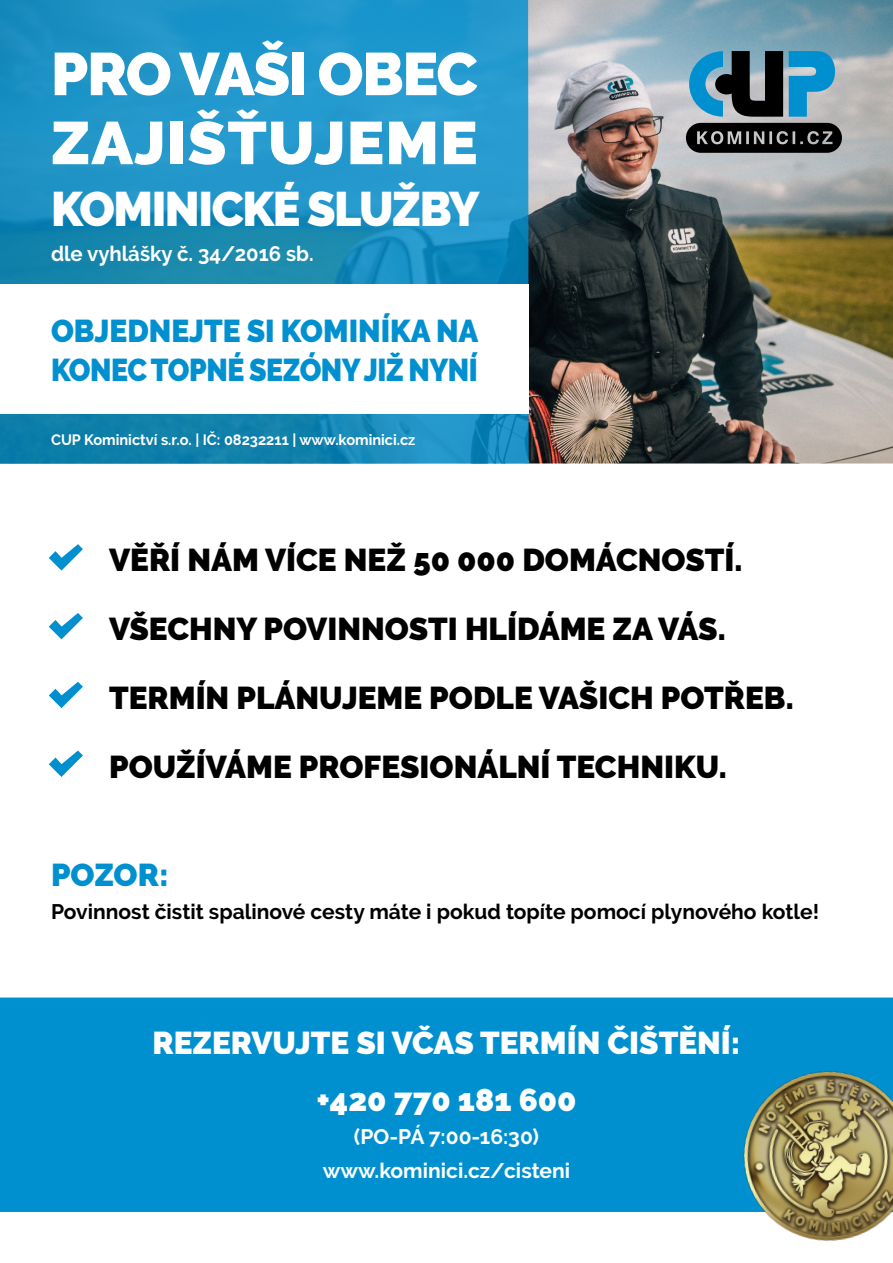
<style>
.page{position:relative;width:893px;height:1263px;background:#fff}
.page>*{position:absolute;margin:0;border:0;box-sizing:border-box;transform-origin:0 0}
.t1{font:900 60px "Raleway";letter-spacing:-.025em;color:#fff}
.t2{font:900 60px "Raleway";letter-spacing:.005em;color:#fff;scale:1.05 1}
.t3{font:900 48.3px "Raleway";letter-spacing:-.03em;color:#fff;scale:.96 1}
.t4{font:900 31.5px "Raleway";color:#000}
.t5{font:900 31.5px/39px "Raleway";letter-spacing:-.01em;color:#0090d0;scale:.95 1}
.t6{font:900 31.5px "Raleway";color:#fff}
.t7{font:900 31.5px "Raleway";letter-spacing:-.01em;color:#0090d0}
.t8{font:700 21px "Raleway";color:#000}
.t9{font:700 21px "Raleway";color:#fff}
.t10{font:700 15px "Raleway";color:#fff}
</style>
<div class="page">
<img style="left:529px;top:0;width:364px;height:463px">
<svg style="left:0;top:0;width:529px;height:463px;background:#1d91c2"></svg>
<svg style="left:789px;top:51px;width:46px;height:66px;background:#45a1ca"></svg>
<svg style="left:689px;top:51px;width:94px;height:66px;background:#3a5d6d"></svg>
<svg style="left:686px;top:123px;width:156px;height:30px;background:#252526"></svg>
<div style="left:0;top:284px;width:529px;height:130px;background:#fff"></div>
<div style="left:0;top:997px;width:893px;height:215px;background:#0090d0"></div>
<svg style="left:49px;top:544px;width:34px;height:27px"></svg>
<svg style="left:49px;top:613px;width:34px;height:26px"></svg>
<svg style="left:49px;top:750px;width:34px;height:27px"></svg>
<svg style="left:49px;top:682px;width:34px;height:26px"></svg>
<img style="left:719px;top:1049px;width:174px;height:192px">
<p class="t1" style="left:51px;top:39px;width:428px">PRO VAŠI OBEC</p>
<p class="t2" style="left:51px;top:108px;width:408px">ZAJIŠŤUJEME</p>
<p class="t3" style="left:51px;top:181px;width:448px">KOMINICKÉ SLUŽBY</p>
<p class="t9" style="left:51px;top:241px;width:264px">dle vyhlášky č. 34/2016 sb.</p>
<p class="t5" style="left:51px;top:312px;width:452px">OBJEDNEJTE SI KOMINÍKA NA<br>KONEC TOPNÉ SEZÓNY JIŽ NYNÍ</p>
<p class="t10" style="left:51px;top:431px;width:366px">CUP Kominictví s.r.o. | IČ: 08232211 | www.kominici.cz</p>
<p class="t4" style="left:109px;top:542px;width:635px">VĚŘÍ NÁM VÍCE NEŽ 50 000 DOMÁCNOSTÍ.</p>
<p class="t4" style="left:109px;top:611px;width:618px">VŠECHNY POVINNOSTI HLÍDÁME ZA VÁS.</p>
<p class="t4" style="left:109px;top:679px;width:686px">TERMÍN PLÁNUJEME PODLE VAŠICH POTŘEB.</p>
<p class="t4" style="left:109px;top:748px;width:619px">POUŽÍVÁME PROFESIONÁLNÍ TECHNIKU.</p>
<p class="t7" style="left:51px;top:856px;width:119px">POZOR:</p>
<p class="t8" style="left:51px;top:900px;width:770px">Povinnost čistit spalinové cesty máte i pokud topíte pomocí plynového kotle!</p>
<p class="t6" style="left:153px;top:1025px;width:589px">REZERVUJTE SI VČAS TERMÍN ČIŠTĚNÍ:</p>
<p class="t6" style="left:316px;top:1081px;width:262px">+420 770 181 600</p>
<p class="t9" style="left:354px;top:1125px;width:187px">(PO-PÁ 7:00-16:30)</p>
<p class="t9" style="left:323px;top:1158px;width:249px">www.kominici.cz/cisteni</p>
</div>
